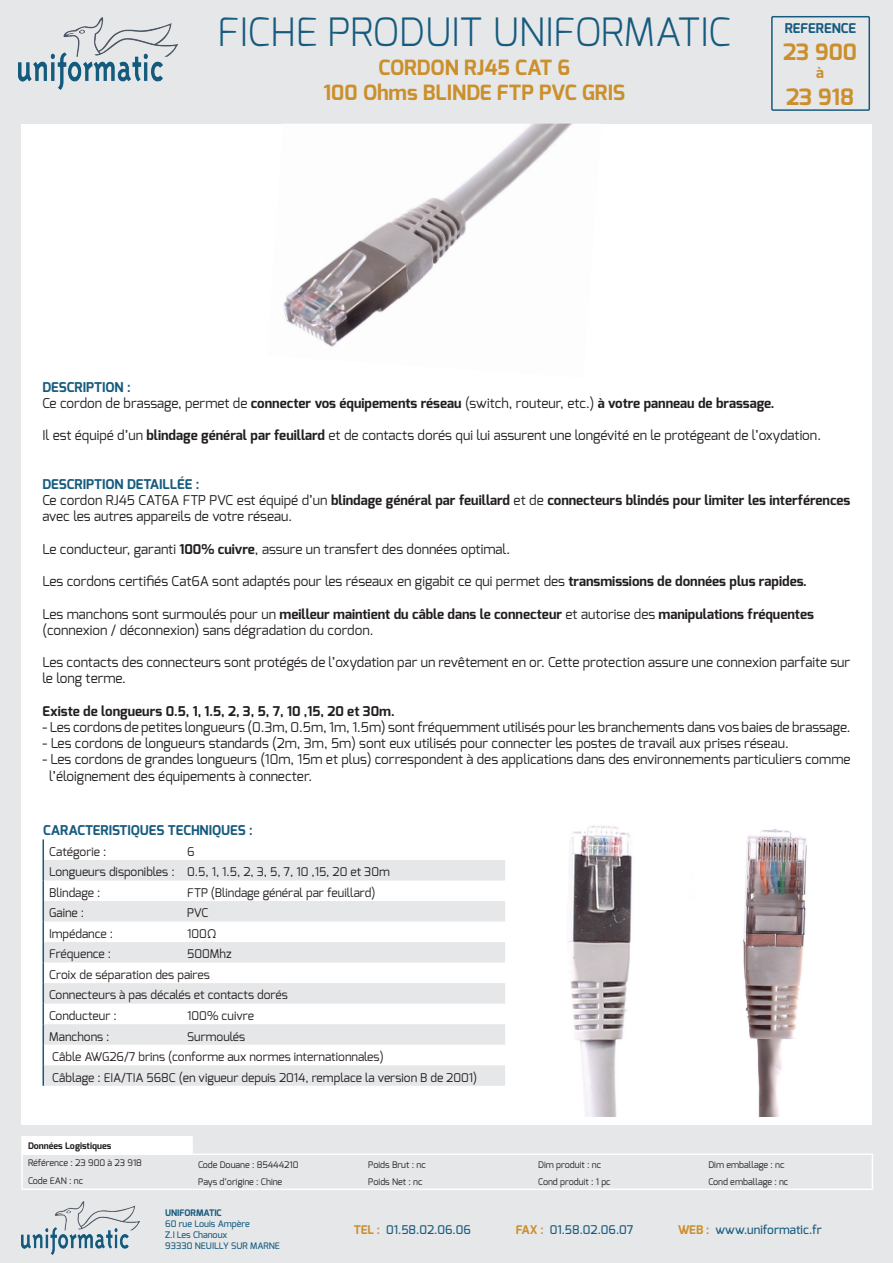
<style>
.page{position:relative;width:893px;height:1263px;background:#e6e7e9}
.page>*{position:absolute;margin:0;border:0;box-sizing:border-box;transform-origin:0 0}
.t1{font:300 39px "Exo";color:#165b7e}
.t2{font:700 22.5px "Exo";color:#cb8f2b}
.t3{font:700 21px/25.2px "Exo";color:#cb8f2b;text-align:center}
.t4{font:700 15px "Exo";color:#cb8f2b}
.t5{font:13.5px/16.2px "Exo";color:#231f20}
.t6{font:700 13.5px/16.2px "Exo";color:#231f20}
.t7{font:700 13.5px "Exo";color:#165b7e}
.t8{font:12px/20.5px "Exo";color:#231f20}
.t9{font:500 12px "Exo";color:#165b7e}
.t10{font:9px "Exo";color:#231f20}
.t11{font:500 9px/10.8px "Exo";color:#165b7e}
.t12{font:700 9px "Exo";color:#231f20}
.t13{font:700 9px "Exo";color:#165b7e}
.s1{color:#165b7e}
.s2{font-weight:400}
.s3{font-weight:700}
.s4{font-weight:700;color:#165b7e}
.s5{font-weight:700;color:#cb8f2b}
</style>
<div class="page">
<div style="left:21px;top:124px;width:851px;height:1001px;background:#fff"></div>
<img style="left:21px;top:1201px;width:118px;height:53px">
<img style="left:18px;top:17px;width:160px;height:73px">
<hr style="left:21px;top:1188px;width:171px;height:2px;background:#fff">
<hr style="left:192px;top:1188px;width:170px;height:2px;background:#fff">
<hr style="left:362px;top:1188px;width:170px;height:2px;background:#fff">
<hr style="left:532px;top:1188px;width:170px;height:2px;background:#fff">
<hr style="left:702px;top:1188px;width:171px;height:2px;background:#fff">
<hr style="left:21px;top:1136px;width:172px;height:1px;background:#fff">
<svg style="left:21px;top:1137px;width:852px;height:52px"></svg>
<hr style="left:21px;top:1153px;width:171px;height:2px;background:#fff">
<svg style="left:771px;top:16px;width:99px;height:95px"></svg>
<img style="left:283px;top:124px;width:289px;height:223px">
<img style="left:568px;top:825px;width:64px;height:292px">
<img style="left:743px;top:829px;width:64px;height:288px">
<div style="left:44px;top:860px;width:461px;height:21px;background:#e6e7e9"></div>
<svg style="left:44px;top:901px;width:461px;height:185px;fill:#e6e7e9"></svg>
<svg style="left:43px;top:839px;width:1px;height:247px"></svg>
<h1 class="t1" style="left:217px;top:7px;width:515px">FICHE PRODUIT UNIFORMATIC</h1>
<h3 class="t3" style="left:323px;top:55px;width:303px">CORDON RJ45 CAT 6<br>100 Ohms BLINDE FTP PVC GRIS</h3>
<p class="t7" style="left:785px;top:20px;width:73px">REFERENCE</p>
<h2 class="t2" style="left:783px;top:38px;width:76px">23 900</h2>
<p class="t4" style="left:816px;top:63px;width:9px">à</p>
<h2 class="t2" style="left:786px;top:83px;width:70px">23 918</h2>
<p class="t6" style="left:43px;top:379px;width:733px"><span class="s1">DESCRIPTION :<br></span><span class="s2">Ce cordon de brassage, permet de</span> connecter vos équipements réseau <span class="s2">(switch, routeur, etc.)</span> à votre panneau de brassage.</p>
<p class="t5" style="left:43px;top:427px;width:780px">Il est équipé d’un <span class="s3">blindage général par feuillard</span> et de contacts dorés qui lui assurent une longévité en le protégeant de l’oxydation.</p>
<p class="t5" style="left:43px;top:476px;width:809px"><span class="s4">DESCRIPTION DETAILLÉE :<br></span>Ce cordon RJ45 CAT6A FTP PVC est équipé d’un <span class="s3">blindage général par feuillard</span> et de <span class="s3">connecteurs blindés pour limiter les interférences </span>avec les autres appareils de votre réseau.</p>
<p class="t5" style="left:43px;top:541px;width:469px">Le conducteur, garanti <span class="s3">100% cuivre</span>, assure un transfert des données optimal.</p>
<p class="t5" style="left:43px;top:573px;width:766px">Les cordons certifiés Cat6A sont adaptés pour les réseaux en gigabit ce qui permet des <span class="s3">transmissions de données plus rapides.</span></p>
<p class="t5" style="left:43px;top:605px;width:773px">Les manchons sont surmoulés pour un <span class="s3">meilleur maintient du câble dans le connecteur</span> et autorise des <span class="s3">manipulations fréquentes </span>(connexion / déconnexion) sans dégradation du cordon.</p>
<p class="t5" style="left:43px;top:654px;width:809px">Les contacts des connecteurs sont protégés de l’oxydation par un revêtement en or. Cette protection assure une connexion parfaite sur le long terme.</p>
<p class="t6" style="left:43px;top:703px;width:354px">Existe de longueurs 0.5, 1, 1.5, 2, 3, 5, 7, 10 ,15, 20 et 30m.</p>
<p class="t5" style="left:43px;top:719px;width:809px">- Les cordons de petites longueurs (0.3m, 0.5m, 1m, 1.5m) sont fréquemment utilisés pour les branchements dans vos baies de brassage.</p>
<p class="t5" style="left:43px;top:735px;width:748px">- Les cordons de longueurs standards (2m, 3m, 5m) sont eux utilisés pour connecter les postes de travail aux prises réseau.</p>
<p class="t5" style="left:49px;top:751px;width:803px;text-indent:-7px">- Les cordons de grandes longueurs (10m, 15m et plus) correspondent à des applications dans des environnements particuliers comme l’éloignement des équipements à connecter.</p>
<p class="t7" style="left:43px;top:822px;width:211px">CARACTERISTIQUES TECHNIQUES :</p>
<p class="t8" style="left:49px;top:841px;width:59px">Catégorie :</p>
<p class="t8" style="left:49px;top:841px;width:342px;text-indent:138px">6<br>Longueurs disponibles : 0.5, 1, 1.5, 2, 3, 5, 7, 10 ,15, 20 et 30m<br>Blindage :</p>
<p class="t8" style="left:187px;top:882px;width:190px">FTP (Blindage général par feuillard)</p>
<p class="t8" style="left:49px;top:903px;width:36px">Gaine :</p>
<p class="t8" style="left:187px;top:903px;width:23px">PVC</p>
<p class="t8" style="left:49px;top:923px;width:65px">Impédance :</p>
<p class="t8" style="left:187px;top:923px;width:31px">100Ω</p>
<p class="t8" style="left:49px;top:944px;width:63px">Fréquence :</p>
<p class="t8" style="left:49px;top:944px;width:240px;text-indent:138px">500Mhz<br>Croix de séparation des paires<br>Connecteurs à pas décalés et contacts dorés<br>Conducteur :</p>
<p class="t8" style="left:187px;top:1005px;width:68px">100% cuivre</p>
<p class="t8" style="left:49px;top:1026px;width:62px">Manchons :</p>
<p class="t8" style="left:52px;top:1026px;width:426px;text-indent:135px">Surmoulés<br>Câble AWG26/7 brins (conforme aux normes internationnales)<br>Câblage : EIA/TIA 568C (en vigueur depuis 2014, remplace la version B de 2001)</p>
<p class="t12" style="left:28px;top:1140px;width:85px">Données Logistiques</p>
<p class="t10" style="left:28px;top:1157px;width:115px">Référence : 23 900 à 23 918</p>
<p class="t10" style="left:198px;top:1158px;width:102px">Code Douane : 85444210</p>
<p class="t10" style="left:368px;top:1158px;width:59px">Poids Brut : nc</p>
<p class="t10" style="left:538px;top:1158px;width:64px">Dim produit : nc</p>
<p class="t10" style="left:708px;top:1158px;width:78px">Dim emballage : nc</p>
<p class="t10" style="left:28px;top:1175px;width:57px">Code EAN : nc</p>
<p class="t10" style="left:198px;top:1176px;width:86px">Pays d’origine : Chine</p>
<p class="t10" style="left:368px;top:1176px;width:56px">Poids Net : nc</p>
<p class="t10" style="left:538px;top:1176px;width:74px">Cond produit : 1 pc</p>
<p class="t10" style="left:708px;top:1176px;width:82px">Cond emballage : nc</p>
<p class="t9" style="left:354px;top:1222px;width:119px"><span class="s5">TEL :</span> 01.58.02.06.06</p>
<p class="t9" style="left:516px;top:1222px;width:119px"><span class="s5">FAX :</span> 01.58.02.06.07</p>
<p class="t9" style="left:678px;top:1222px;width:145px"><span class="s5">WEB :</span> www.uniformatic.fr</p>
<p class="t13" style="left:165px;top:1207px;width:58px">UNIFORMATIC</p>
<p class="t11" style="left:165px;top:1218px;width:116px">60 rue Louis Ampère<br>Z.I Les Chanoux<br>93330 NEUILLY SUR MARNE</p>
</div>
